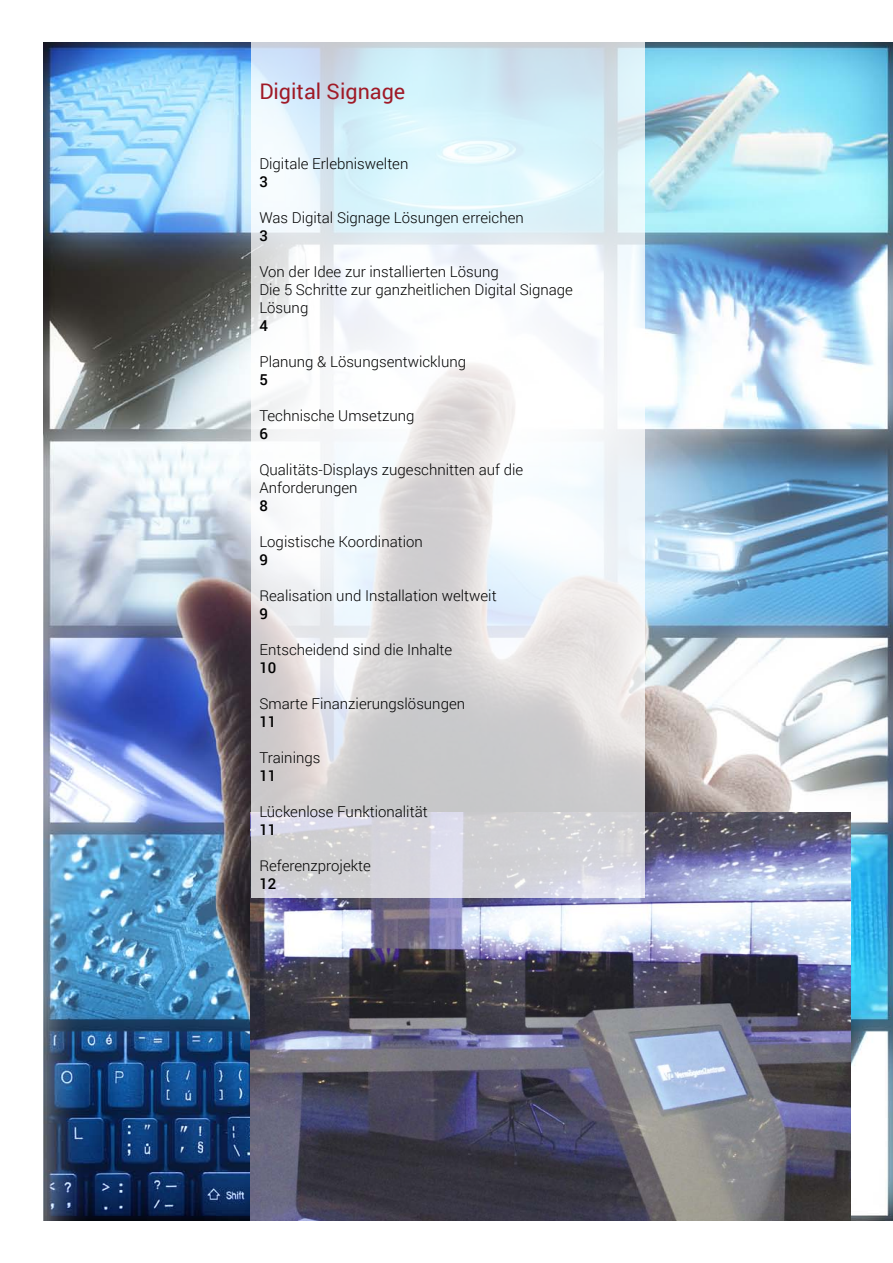
<style>
.page{position:relative;width:893px;height:1263px;background:#fff}
.page>*{position:absolute;margin:0;border:0;box-sizing:border-box;transform-origin:0 0}
.t1{font:21.45px "Roboto";color:#a01a27}
.t2{font:300 15px/18px "Roboto";color:#000}
.t3{font:500 15px "Roboto";color:#000}
</style>
<div class="page">
<img style="left:44px;top:43px;width:849px;height:1177px">
<img style="left:251px;top:812px;width:599px;height:408px">
<svg style="left:251px;top:42px;width:393px;height:855px"></svg>
<h1 class="t1" style="left:259px;top:76px;width:147px">Digital Signage</h1>
<p class="t2" style="left:259px;top:154px;width:150px">Digitale Erlebniswelten</p>
<p class="t3" style="left:259px;top:171px;width:10px">3</p>
<p class="t2" style="left:259px;top:208px;width:266px">Was Digital Signage Lösungen erreichen</p>
<p class="t3" style="left:259px;top:225px;width:10px">3</p>
<p class="t2" style="left:259px;top:262px;width:315px">Von der Idee zur installierten Lösung<br>Die 5 Schritte zur ganzheitlichen Digital Signage<br>Lösung</p>
<p class="t3" style="left:259px;top:315px;width:10px">4</p>
<p class="t2" style="left:259px;top:352px;width:208px">Planung &amp; Lösungsentwicklung</p>
<p class="t3" style="left:259px;top:369px;width:10px">5</p>
<p class="t2" style="left:259px;top:406px;width:156px">Technische Umsetzung</p>
<p class="t3" style="left:259px;top:423px;width:10px">6</p>
<p class="t2" style="left:259px;top:460px;width:265px">Qualitäts-Displays zugeschnitten auf die<br>Anforderungen</p>
<p class="t3" style="left:259px;top:495px;width:10px">8</p>
<p class="t2" style="left:259px;top:532px;width:165px">Logistische Koordination</p>
<p class="t3" style="left:259px;top:549px;width:10px">9</p>
<p class="t2" style="left:259px;top:586px;width:239px">Realisation und Installation weltweit</p>
<p class="t3" style="left:259px;top:603px;width:10px">9</p>
<p class="t2" style="left:259px;top:640px;width:194px">Entscheidend sind die Inhalte</p>
<p class="t3" style="left:259px;top:657px;width:19px">10</p>
<p class="t2" style="left:259px;top:694px;width:207px">Smarte Finanzierungslösungen</p>
<p class="t3" style="left:259px;top:711px;width:19px">11</p>
<p class="t2" style="left:259px;top:748px;width:63px">Trainings</p>
<p class="t3" style="left:259px;top:765px;width:19px">11</p>
<p class="t2" style="left:259px;top:802px;width:170px">Lückenlose Funktionalität</p>
<p class="t3" style="left:259px;top:819px;width:19px">11</p>
<p class="t2" style="left:259px;top:856px;width:113px">Referenzprojekte</p>
<p class="t3" style="left:259px;top:873px;width:19px">12</p>
</div>
